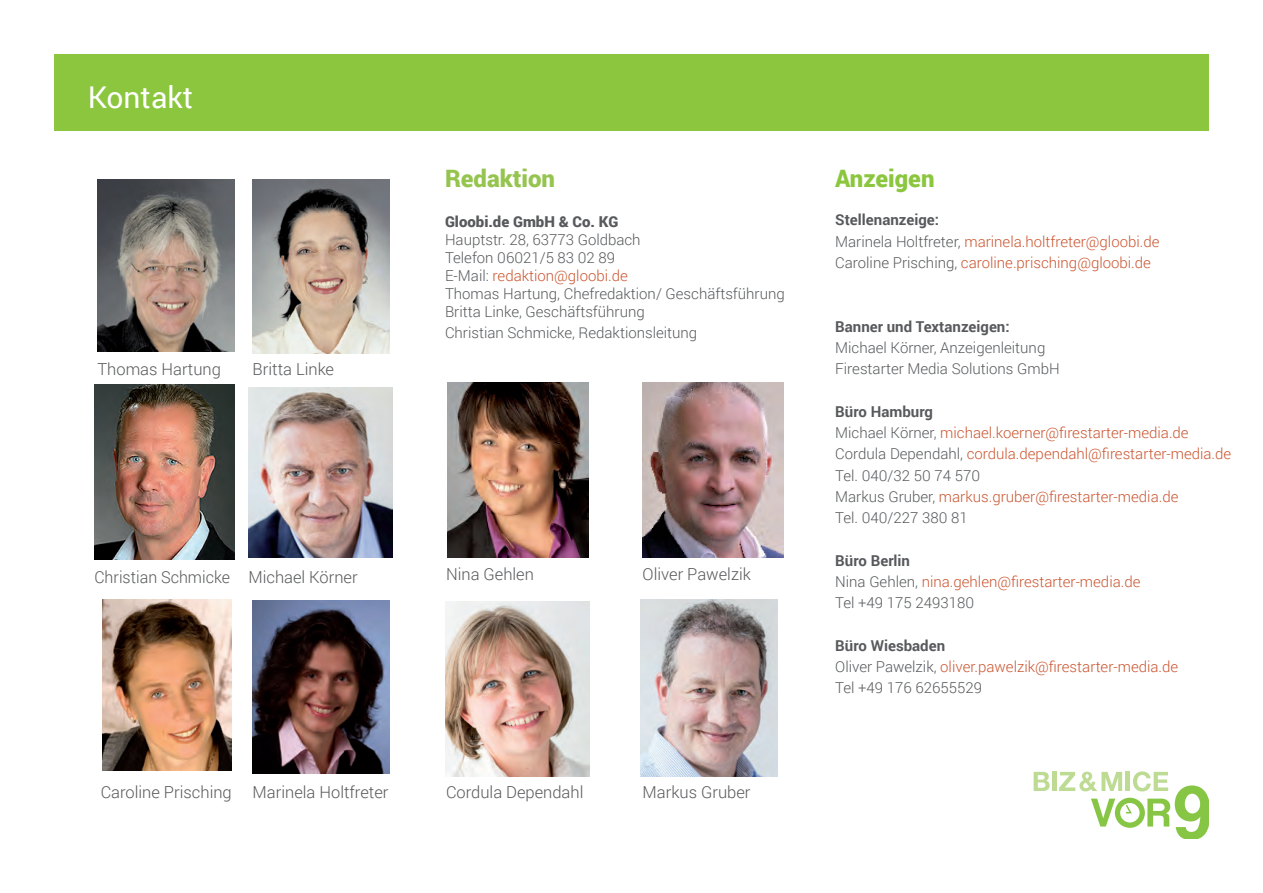
<style>
.page{position:relative;width:1263px;height:893px;background:#fff}
.page>*{position:absolute;margin:0;border:0;box-sizing:border-box;transform-origin:0 0}
.t1{font:30px "Roboto";color:#fff}
.t2{font:900 24px "Roboto";color:#95c44f}
.t3{font:900 24px "Roboto";color:#8bc63e}
.t4{font:300 16.5px "Roboto";color:#57585a}
.t5{font:300 15px/21.3px "Roboto";color:#ca5530}
.t6{font:300 15px/18px "Roboto";color:#57595c}
.t7{font:700 15px "Roboto";color:#57595c}
.t8{font:900 15px "Roboto";color:#57595c}
.s1{color:#ca5530}
.s2{font-weight:700;color:#57595c}
.s3{color:#57595c}
</style>
<div class="page">
<div style="left:54px;top:54px;width:1155px;height:77px;background:#8bc63e"></div>
<svg style="left:1033px;top:772px;width:17px;height:19px"></svg>
<div style="left:1052px;top:772px;width:5px;height:19px;background:#bddb93"></div>
<svg style="left:1059px;top:771px;width:149px;height:67px"></svg>
<img style="left:94px;top:384px;width:141px;height:175px">
<img style="left:98px;top:180px;width:137px;height:172px">
<img style="left:253px;top:180px;width:137px;height:173px">
<img style="left:640px;top:600px;width:137px;height:176px">
<img style="left:253px;top:600px;width:137px;height:173px">
<img style="left:445px;top:602px;width:144px;height:174px">
<img style="left:248px;top:387px;width:144px;height:170px">
<img style="left:102px;top:600px;width:129px;height:170px">
<img style="left:447px;top:383px;width:141px;height:174px">
<img style="left:643px;top:383px;width:140px;height:174px">
<h1 class="t1" style="left:88px;top:77px;width:107px">Kontakt</h1>
<p class="t4" style="left:98px;top:358px;width:125px">Thomas Hartung</p>
<p class="t4" style="left:253px;top:358px;width:83px">Britta Linke</p>
<h2 class="t2" style="left:445px;top:162px;width:112px">Redaktion</h2>
<p class="t8" style="left:445px;top:211px;width:175px">Gloobi.de GmbH &amp; Co. KG</p>
<p class="t6" style="left:445px;top:230px;width:341px">Hauptstr. 28, 63773 Goldbach<br>Telefon 06021/5 83 02 89<br>E-Mail: <span class="s1">redaktion@gloobi.de<br></span>Thomas Hartung, Chefredaktion/ Geschäftsführung Britta Linke, Geschäftsführung</p>
<p class="t6" style="left:445px;top:324px;width:254px">Christian Schmicke, Redaktionsleitung</p>
<p class="t4" style="left:94px;top:566px;width:137px">Christian Schmicke</p>
<p class="t4" style="left:446px;top:562px;width:89px">Nina Gehlen</p>
<p class="t4" style="left:643px;top:562px;width:110px">Oliver Pawelzik</p>
<p class="t4" style="left:248px;top:566px;width:111px">Michael Körner</p>
<p class="t4" style="left:101px;top:781px;width:133px">Caroline Prisching</p>
<p class="t4" style="left:253px;top:781px;width:137px">Marinela Holtfreter</p>
<p class="t4" style="left:446px;top:781px;width:139px">Cordula Dependahl</p>
<p class="t4" style="left:643px;top:781px;width:109px">Markus Gruber</p>
<h2 class="t3" style="left:835px;top:162px;width:101px">Anzeigen</h2>
<p class="t5" style="left:835px;top:209px;width:326px"><span class="s2">Stellenanzeige:<br></span><span class="s3">Marinela Holtfreter,</span> marinela.holtfreter@gloobi.de<br><span class="s3">Caroline Prisching,</span> caroline.prisching@gloobi.de</p>
<p class="t7" style="left:835px;top:316px;width:176px">Banner und Textanzeigen:</p>
<p class="t6" style="left:835px;top:336px;width:226px;line-height:21.3px">Michael Körner, Anzeigenleitung<br>Firestarter Media Solutions GmbH</p>
<p class="t5" style="left:835px;top:400px;width:398px"><span class="s2">Büro Hamburg<br></span><span class="s3">Michael Körner,</span> michael.koerner@firestarter-media.de <span class="s3">Cordula Dependahl,</span> cordula.dependahl@firestarter-media.de <span class="s3">Tel. 040/32 50 74 570<br>Markus Gruber,</span> markus.gruber@firestarter-media.de<br><span class="s3">Tel. 040/227 380 81</span></p>
<p class="t5" style="left:835px;top:549px;width:307px"><span class="s2">Büro Berlin<br></span><span class="s3">Nina Gehlen,</span> nina.gehlen@firestarter-media.de<br><span class="s3">Tel +49 175 2493180</span></p>
<p class="t5" style="left:835px;top:634px;width:345px"><span class="s2">Büro Wiesbaden<br></span><span class="s3">Oliver Pawelzik,</span> oliver.pawelzik@firestarter-media.de<br><span class="s3">Tel +49 176 62655529</span></p>
</div>
